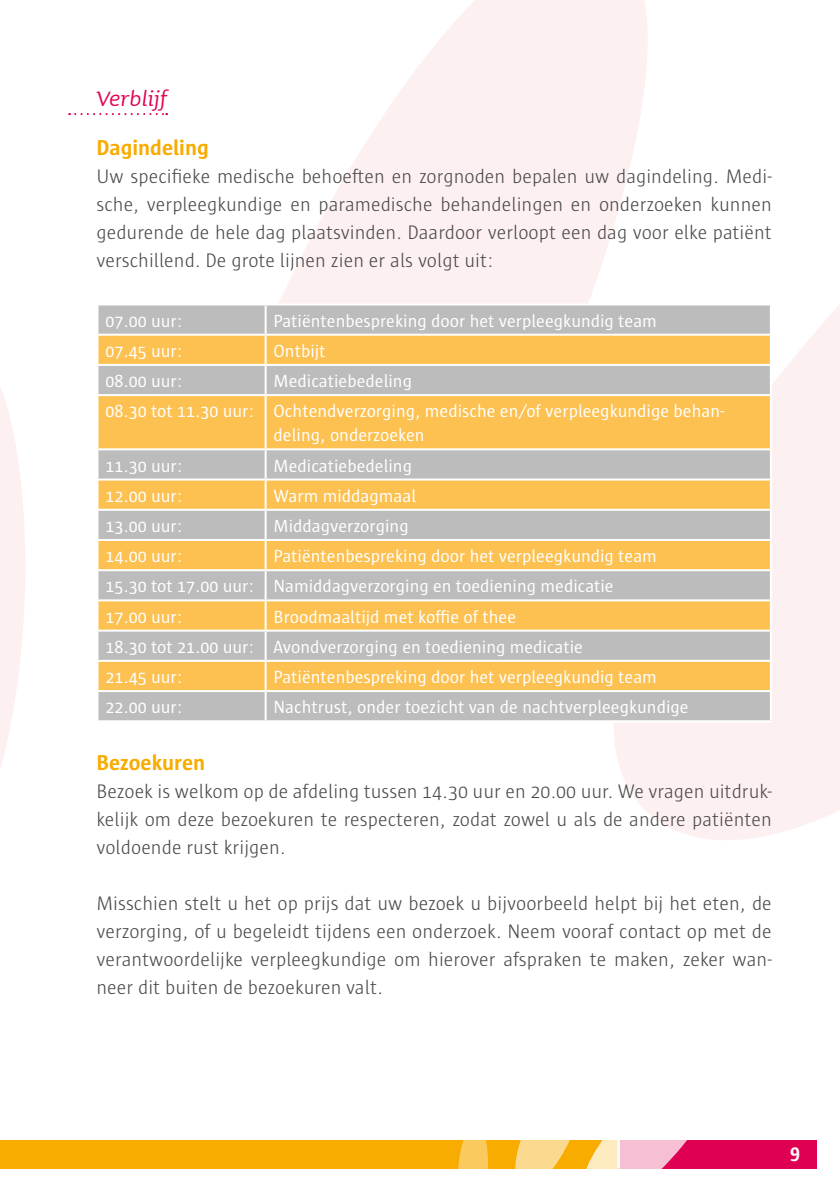
<style>
.page{position:relative;width:840px;height:1191px;background:#fff}
.page>*{position:absolute;margin:0;border:0;box-sizing:border-box;transform-origin:0 0}
.t1{font:italic 28px "Sauna";color:#e00053}
.t2{font:700 22px "Sun";color:#f8ac00}
.t3{font:300 20px/28px "Sun";color:#4a4a49;text-align:justify}
.t4{font:700 20px "Sun";color:#fff}
.t5{font:18px/30.2px "Sun";color:#fff}
</style>
<div class="page">
<svg style="left:0;top:387px;width:25px;height:381px"></svg>
<svg style="left:614px;top:306px;width:225px;height:534px;fill:#fdf0f1"></svg>
<svg style="left:279px;top:0;width:369px;height:303px;fill:#fdf0f1"></svg>
<div style="left:618px;top:1140px;width:198px;height:28px;background:#e00053"></div>
<div style="left:0;top:1140px;width:618px;height:28px;background:#f8ac00"></div>
<svg style="left:457px;top:1140px;width:31px;height:29px"></svg>
<svg style="left:514px;top:1140px;width:210px;height:29px"></svg>
<svg style="left:69px;top:113px;width:98px;height:2px"></svg>
<div style="left:98px;top:305px;width:671px;height:415px;background:#bcbcbc"></div>
<svg style="left:98px;top:336px;width:671px;height:354px;fill:#fcc151"></svg>
<hr style="left:264px;top:305px;width:2px;height:29px;background:#fff">
<hr style="left:769px;top:305px;width:2px;height:29px;background:#fff">
<hr style="left:96px;top:334px;width:169px;height:2px;background:#fff">
<hr style="left:265px;top:334px;width:506px;height:2px;background:#fff">
<hr style="left:264px;top:336px;width:2px;height:28px;background:#fff">
<hr style="left:769px;top:336px;width:2px;height:28px;background:#fff">
<hr style="left:96px;top:364px;width:169px;height:2px;background:#fff">
<hr style="left:265px;top:364px;width:506px;height:2px;background:#fff">
<hr style="left:264px;top:366px;width:2px;height:28px;background:#fff">
<hr style="left:769px;top:366px;width:2px;height:28px;background:#fff">
<hr style="left:96px;top:394px;width:169px;height:2px;background:#fff">
<hr style="left:265px;top:394px;width:506px;height:2px;background:#fff">
<hr style="left:264px;top:396px;width:2px;height:52px;background:#fff">
<hr style="left:769px;top:396px;width:2px;height:52px;background:#fff">
<hr style="left:96px;top:448px;width:169px;height:2px;background:#fff">
<hr style="left:265px;top:448px;width:506px;height:2px;background:#fff">
<hr style="left:264px;top:450px;width:2px;height:28px;background:#fff">
<hr style="left:769px;top:450px;width:2px;height:28px;background:#fff">
<hr style="left:96px;top:478px;width:169px;height:2px;background:#fff">
<hr style="left:265px;top:478px;width:506px;height:2px;background:#fff">
<hr style="left:264px;top:480px;width:2px;height:29px;background:#fff">
<hr style="left:769px;top:480px;width:2px;height:29px;background:#fff">
<hr style="left:96px;top:509px;width:169px;height:2px;background:#fff">
<hr style="left:265px;top:509px;width:506px;height:2px;background:#fff">
<hr style="left:264px;top:511px;width:2px;height:28px;background:#fff">
<hr style="left:769px;top:511px;width:2px;height:28px;background:#fff">
<hr style="left:96px;top:539px;width:169px;height:2px;background:#fff">
<hr style="left:265px;top:539px;width:506px;height:2px;background:#fff">
<hr style="left:264px;top:541px;width:2px;height:28px;background:#fff">
<hr style="left:769px;top:541px;width:2px;height:28px;background:#fff">
<hr style="left:96px;top:569px;width:169px;height:2px;background:#fff">
<hr style="left:265px;top:569px;width:506px;height:2px;background:#fff">
<hr style="left:264px;top:571px;width:2px;height:28px;background:#fff">
<hr style="left:769px;top:571px;width:2px;height:28px;background:#fff">
<hr style="left:96px;top:599px;width:169px;height:2px;background:#fff">
<hr style="left:265px;top:599px;width:506px;height:2px;background:#fff">
<hr style="left:264px;top:601px;width:2px;height:28px;background:#fff">
<hr style="left:769px;top:601px;width:2px;height:28px;background:#fff">
<hr style="left:96px;top:629px;width:169px;height:2px;background:#fff">
<hr style="left:265px;top:629px;width:506px;height:2px;background:#fff">
<hr style="left:264px;top:631px;width:2px;height:29px;background:#fff">
<hr style="left:769px;top:631px;width:2px;height:29px;background:#fff">
<hr style="left:96px;top:660px;width:169px;height:2px;background:#fff">
<hr style="left:265px;top:660px;width:506px;height:2px;background:#fff">
<hr style="left:264px;top:662px;width:2px;height:28px;background:#fff">
<hr style="left:769px;top:662px;width:2px;height:28px;background:#fff">
<hr style="left:96px;top:690px;width:169px;height:2px;background:#fff">
<hr style="left:265px;top:690px;width:506px;height:2px;background:#fff">
<hr style="left:264px;top:692px;width:2px;height:28px;background:#fff">
<hr style="left:769px;top:692px;width:2px;height:28px;background:#fff">
<hr style="left:265px;top:720px;width:506px;height:2px;background:#fff">
<h1 class="t1" style="left:96px;top:80px;width:72px">Verblijf</h1>
<p class="t2" style="left:96px;top:136px;width:114px">Dagindeling</p>
<p class="t3" style="left:96px;top:163px;width:676px">Uw specifieke medische behoeften en zorgnoden bepalen uw dagindeling. Medi&shy;sche, verpleegkundige en paramedische behandelingen en onderzoeken kunnen gedurende de hele dag plaatsvinden. Daardoor verloopt een dag voor elke patiënt verschillend. De grote lijnen zien er als volgt uit:</p>
<p class="t5" style="left:105px;top:306px;width:78px">07.00 uur:</p>
<p class="t5" style="left:273px;top:306px;width:384px">Patiëntenbespreking door het verpleegkundig team</p>
<p class="t5" style="left:105px;top:336px;width:78px">07.45 uur:</p>
<p class="t5" style="left:273px;top:336px;width:53px">Ontbijt</p>
<p class="t5" style="left:105px;top:366px;width:78px">08.00 uur:</p>
<p class="t5" style="left:105px;top:366px;width:620px;text-indent:168px">Medicatiebedeling<br>08.30 tot 11.30 uur: Ochtendverzorging, medische en/of verpleegkundige behan-</p>
<p class="t5" style="left:273px;top:420px;width:152px">deling, onderzoeken</p>
<p class="t5" style="left:105px;top:450px;width:78px">11.30 uur:</p>
<p class="t5" style="left:273px;top:450px;width:140px">Medicatiebedeling</p>
<p class="t5" style="left:105px;top:481px;width:78px">12.00 uur:</p>
<p class="t5" style="left:273px;top:481px;width:144px">Warm middagmaal</p>
<p class="t5" style="left:105px;top:511px;width:78px">13.00 uur:</p>
<p class="t5" style="left:273px;top:511px;width:136px">Middagverzorging</p>
<p class="t5" style="left:105px;top:541px;width:78px">14.00 uur:</p>
<p class="t5" style="left:105px;top:541px;width:552px;text-indent:168px">Patiëntenbespreking door het verpleegkundig team<br>15.30 tot 17.00 uur: Namiddagverzorging en toediening medicatie<br>17.00 uur:</p>
<p class="t5" style="left:105px;top:601px;width:478px;text-indent:168px">Broodmaaltijd met koffie of thee<br>18.30 tot 21.00 uur: Avondverzorging en toediening medicatie<br>21.45 uur:</p>
<p class="t5" style="left:273px;top:662px;width:384px">Patiëntenbespreking door het verpleegkundig team</p>
<p class="t5" style="left:105px;top:692px;width:78px">22.00 uur:</p>
<p class="t5" style="left:273px;top:692px;width:416px">Nachtrust, onder toezicht van de nachtverpleegkundige</p>
<p class="t2" style="left:96px;top:751px;width:110px">Bezoekuren</p>
<p class="t3" style="left:96px;top:777px;width:676px">Bezoek is welkom op de afdeling tussen 14.30 uur en 20.00 uur. We vragen uitdruk&shy;kelijk om deze bezoekuren te respecteren, zodat zowel u als de andere patiënten voldoende rust krijgen.</p>
<p class="t3" style="left:96px;top:889px;width:676px">Misschien stelt u het op prijs dat uw bezoek u bijvoorbeeld helpt bij het eten, de verzorging, of u begeleidt tijdens een onderzoek. Neem vooraf contact op met de verantwoordelijke verpleegkundige om hierover afspraken te maken, zeker wan&shy;neer dit buiten de bezoekuren valt.</p>
<p class="t4" style="left:789px;top:1141px;width:11px">9</p>
</div>
